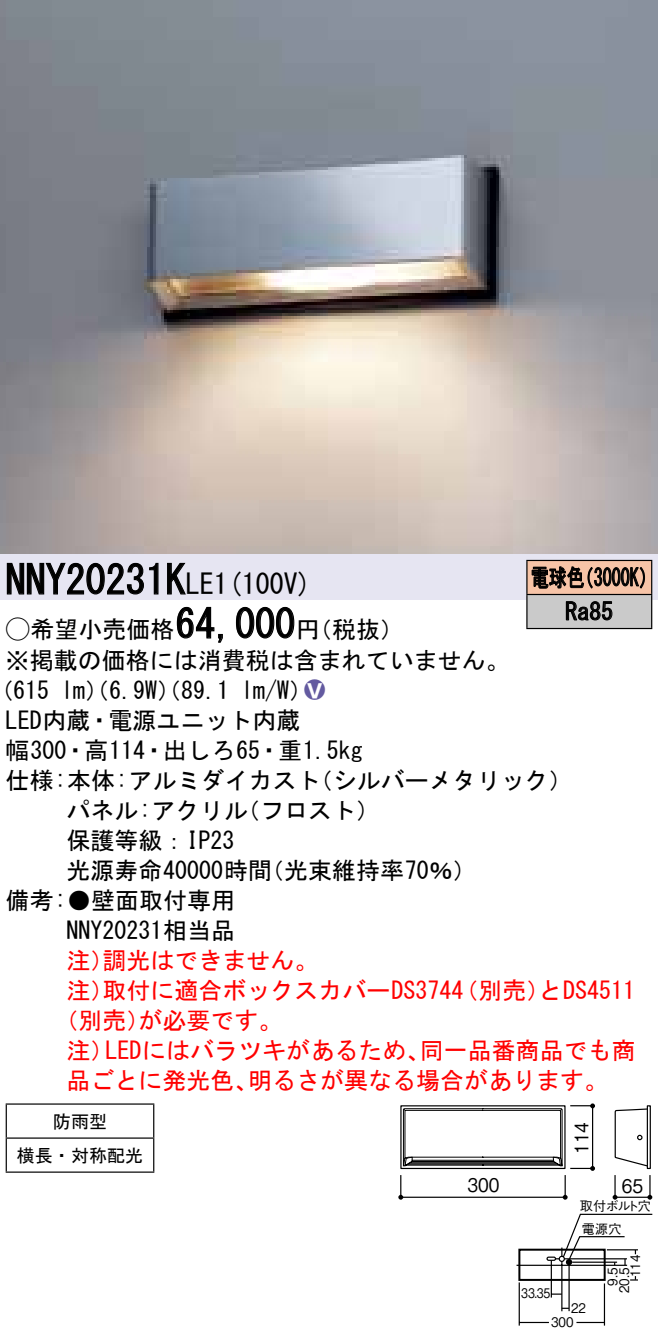
<style>
.page{position:relative;width:658px;height:1341px;background:#fff}
.page>*{position:absolute;margin:0;border:0;box-sizing:border-box;transform-origin:0 0}
.t1{font:40px "MS Gothic";color:#000}
.t2{font:28px "MS Gothic";color:#000}
.t3{font:24px/30px "MS Gothic";color:#000}
.t4{font:24px "MS Gothic";color:#f00}
.t5{font:24px/34px "MS Gothic";color:#000;scale:.75 1}
.t6{font:24px "Ford Classification 1";color:#635aa0}
.t7{font:18.8px "Gothic BBB Pro Medium 90 pv RKSJ H";color:#000;scale:.9 1}
.t8{font:18px/34px "MS Gothic";color:#000;text-align:center}
.t9{font:13.2px "Gothic BBB Pro Medium 90 pv RKSJ H";color:#000;scale:.9 1}
.t10{font:13.2px/23.2px "Gothic BBB Pro Medium 90 pv RKSJ H";letter-spacing:-.05em;color:#000}
.t11{font:13.2px "Gothic BBB Pro Medium 90 pv RKSJ H";color:#000;scale:.82 1}
.s1{font-size:40px}
.s2{font-family:"Ford Classification 1"}
.s3{color:#fff}
</style>
<div class="page">
<img style="left:0;top:0;width:658px;height:554px">
<div style="left:0;top:554px;width:658px;height:46px;background:#e6e5f2"></div>
<svg style="left:6px;top:562px;width:153px;height:33px"></svg>
<svg style="left:167px;top:562px;width:19px;height:33px"></svg>
<svg style="left:176px;top:606px;width:47px;height:37px"></svg>
<svg style="left:236px;top:606px;width:59px;height:33px"></svg>
<hr style="left:6px;top:1103px;width:148px;height:1px;background:#000">
<hr style="left:6px;top:1104px;width:1px;height:33px;background:#000">
<hr style="left:153px;top:1104px;width:1px;height:33px;background:#000">
<hr style="left:6px;top:1137px;width:148px;height:1px;background:#000">
<hr style="left:6px;top:1138px;width:1px;height:33px;background:#000">
<hr style="left:153px;top:1138px;width:1px;height:33px;background:#000">
<hr style="left:6px;top:1171px;width:148px;height:1px;background:#000">
<div style="left:527px;top:560px;width:124px;height:34px;background:#f7c4a7"></div>
<div style="left:527px;top:594px;width:124px;height:34px;background:#cacaca"></div>
<hr style="left:526px;top:560px;width:126px;height:1px;background:#000">
<hr style="left:526px;top:561px;width:1px;height:33px;background:#000">
<hr style="left:651px;top:561px;width:1px;height:33px;background:#000">
<hr style="left:526px;top:594px;width:126px;height:1px;background:#000">
<hr style="left:526px;top:595px;width:1px;height:33px;background:#000">
<hr style="left:651px;top:595px;width:1px;height:33px;background:#000">
<hr style="left:526px;top:628px;width:126px;height:1px;background:#000">
<svg style="left:531px;top:566px;width:114px;height:23px"></svg>
<svg style="left:565px;top:601px;width:47px;height:19px"></svg>
<svg style="left:398px;top:1103px;width:254px;height:96px"></svg>
<hr style="left:516px;top:1264px;width:111px;height:1px;background:#000">
<div style="left:518px;top:1248px;width:87px;height:32px;border:2px solid #000"></div>
<hr style="left:519px;top:1321px;width:30px;height:2px;background:#000">
<hr style="left:518px;top:1282px;width:2px;height:43px;background:#000">
<hr style="left:603px;top:1283px;width:2px;height:42px;background:#000">
<hr style="left:576px;top:1321px;width:28px;height:2px;background:#000">
<div style="left:546px;top:1256px;width:10px;height:4px;border:1px solid #000;border-radius:2px"></div>
<svg style="left:547px;top:1213px;width:105px;height:99px"></svg>
<h1 class="t1" style="left:6px;top:560px;width:162px">NNY20231</h1>
<p class="t2" style="left:166px;top:570px;width:147px"><span class="s1">K</span>LE (1 100 (V</p>
<p class="t5" style="left:565px;top:560px;width:65px;text-indent:-34px">電球色<br>Ra85</p>
<p class="t5" style="left:575px;top:560px;width:109px">（3000 (K</p>
<h1 class="t1" style="left:175px;top:604px;width:121px">64,000</h1>
<p class="t3" style="left:6px;top:614px;width:505px"><span class="s2">A</span>希望小売価格<br>※掲載の価格には消費税は含まれていません。</p>
<p class="t6" style="left:304px;top:677px;width:22px">2<span class="s3">8</span></p>
<p class="t3" style="left:296px;top:614px;width:109px">（円税抜(</p>
<p class="t3" style="left:241px;top:675px;width:73px">l m (W/</p>
<p class="t3" style="left:-11px;top:675px;width:62px">（615</p>
<p class="t3" style="left:6px;top:705px;width:296px">LED内蔵・電源ユニット内蔵</p>
<p class="t3" style="left:6px;top:735px;width:358px">幅300・高114・出しろ65・重1.5kg</p>
<p class="t3" style="left:309px;top:765px;width:266px">（シルバーメタリック(</p>
<p class="t3" style="left:61px;top:675px;width:170px">lm）（6.9 ）（W 89.1</p>
<p class="t3" style="left:236px;top:765px;width:146px;text-indent:-230px">仕様:本体:アルミダイカスト<br>（フロスト(</p>
<p class="t3" style="left:66px;top:795px;width:183px">パネル:アクリル保護等級：IP23</p>
<p class="t3" style="left:66px;top:855px;width:207px">光源寿命40000時間</p>
<p class="t3" style="left:6px;top:885px;width:231px">備考 ●: 壁面取付専用</p>
<p class="t3" style="left:66px;top:915px;width:170px">NNY20231相当品</p>
<p class="t4" style="left:102px;top:948px;width:217px">調光はできません。</p>
<p class="t3" style="left:260px;top:855px;width:218px">（光束維持率70％(</p>
<p class="t4" style="left:66px;top:948px;width:49px">注）</p>
<p class="t4" style="left:102px;top:978px;width:362px">取付に適合ボックスカバーDS3744</p>
<p class="t4" style="left:66px;top:978px;width:49px">注）</p>
<p class="t4" style="left:138px;top:1008px;width:145px">が必要です。</p>
<p class="t4" style="left:54px;top:1008px;width:98px">（別売）</p>
<p class="t4" style="left:454px;top:978px;width:97px">（別売）</p>
<p class="t4" style="left:538px;top:978px;width:98px">とDS4511</p>
<p class="t4" style="left:66px;top:1038px;width:49px">注）</p>
<p class="t4" style="left:105px;top:1038px;width:326px">LEDにはバラツキがあるため、</p>
<p class="t4" style="left:420px;top:1038px;width:217px">同一品番商品でも商</p>
<p class="t4" style="left:66px;top:1068px;width:194px">品ごとに発光色、</p>
<p class="t8" style="left:17px;top:1103px;width:127px">防雨型<br>横長・対称配光</p>
<p class="t4" style="left:248px;top:1068px;width:362px">明るさが異なる場合があります。</p>
<p class="t7" style="left:566px;top:1154px;width:37px;rotate:-90deg">114</p>
<p class="t7" style="left:467px;top:1170px;width:37px">300</p>
<p class="t7" style="left:621px;top:1171px;width:25px">65</p>
<p class="t11" style="left:521px;top:1282px;width:37px">33.35</p>
<p class="t10" style="left:580px;top:1193px;width:73px">取付ボルト穴電源穴</p>
<p class="t9" style="left:571px;top:1296px;width:18px">22</p>
<p class="t9" style="left:624px;top:1277px;width:26px;rotate:-90deg">114</p>
<p class="t9" style="left:613px;top:1292px;width:30px;rotate:-90deg">20.5</p>
<p class="t9" style="left:602px;top:1285px;width:22px;rotate:-90deg">9.5</p>
<p class="t9" style="left:551px;top:1311px;width:26px">300</p>
</div>
